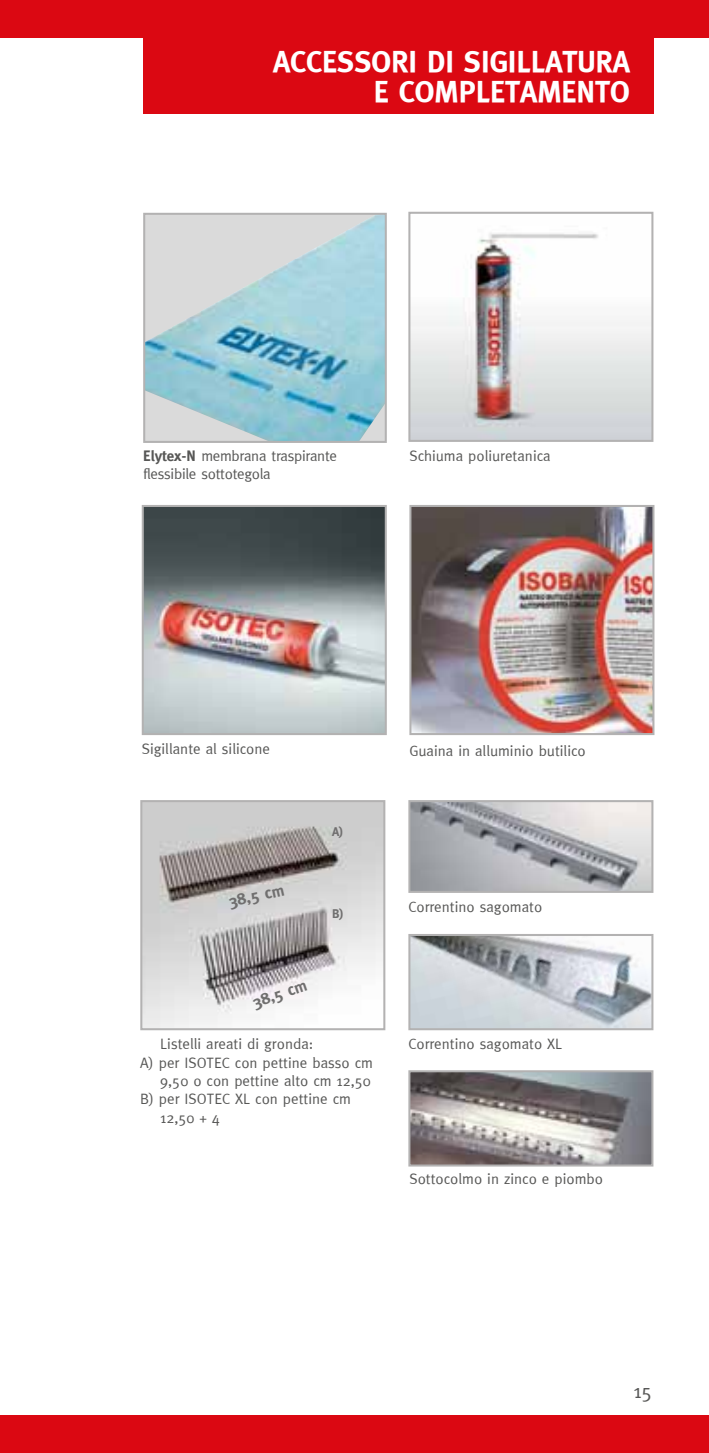
<style>
.page{position:relative;width:709px;height:1453px;background:#fff}
.page>*{position:absolute;margin:0;border:0;box-sizing:border-box;transform-origin:0 0}
.t1{font:30px/30px "Meta Bold Caps";color:#fff;text-align:right}
.t2{font:20px "Meta Normal";color:#575756}
.t3{font:700 16.5px "Meta";color:#706f6f}
.t4{font:15px "Meta Normal";color:#575756}
.t5{font:15px "Meta Normal";letter-spacing:-.02em;color:#575756}
.t6{font:700 12.5px "Meta";color:#706f6f}
.s1{font-family:"Meta";font-weight:700}
</style>
<div class="page">
<div style="left:0;top:0;width:709px;height:37px;background:#db0812"></div>
<div style="left:0;top:1416px;width:709px;height:37px;background:#db0812"></div>
<img style="left:145px;top:508px;width:239px;height:224px">
<div style="left:142px;top:505px;width:245px;height:230px;border:2px solid #b3b2b2"></div>
<img style="left:411px;top:233px;width:239px;height:206px">
<div style="left:408px;top:212px;width:245px;height:230px;border:2px solid #b3b2b2"></div>
<img style="left:143px;top:803px;width:239px;height:224px">
<div style="left:140px;top:800px;width:245px;height:230px;border:2px solid #b3b2b2"></div>
<img style="left:411px;top:1073px;width:239px;height:90px">
<div style="left:408px;top:1070px;width:245px;height:96px;border:2px solid #b3b2b2"></div>
<img style="left:412px;top:508px;width:239px;height:224px">
<div style="left:409px;top:505px;width:245px;height:230px;border:2px solid #b3b2b2"></div>
<img style="left:411px;top:803px;width:239px;height:87px">
<div style="left:408px;top:800px;width:245px;height:93px;border:2px solid #b3b2b2"></div>
<img style="left:411px;top:937px;width:239px;height:90px">
<div style="left:408px;top:934px;width:245px;height:96px;border:2px solid #b3b2b2"></div>
<img style="left:146px;top:216px;width:238px;height:224px">
<div style="left:143px;top:213px;width:244px;height:230px;border:2px solid #b3b2b2"></div>
<div style="left:143px;top:26px;width:510px;height:87px;background:#db0812"></div>
<h1 class="t1" style="left:273px;top:46px;width:358px">ACCESSORI DI SIGILLATURA<br>E COMPLETAMENTO</h1>
<p class="t5" style="left:143px;top:447px;width:195px"><span class="s1">Elytex-N</span> membrana traspirante</p>
<p class="t4" style="left:409px;top:447px;width:143px">Schiuma poliuretanica</p>
<p class="t5" style="left:143px;top:465px;width:129px">flessibile sottotegola</p>
<p class="t4" style="left:142px;top:740px;width:130px">Sigillante al silicone</p>
<p class="t3" style="left:227px;top:892px;width:58px;rotate:-13deg">38,5 cm</p>
<p class="t6" style="left:332px;top:824px;width:13px">A)</p>
<p class="t6" style="left:332px;top:906px;width:13px">B)</p>
<p class="t3" style="left:250px;top:994px;width:58px;rotate:-19deg">38,5 cm</p>
<p class="t4" style="left:160px;top:1035px;width:155px">Listelli areati di gronda:</p>
<p class="t4" style="left:140px;top:1054px;width:234px">A) per ISOTEC con pettine basso cm</p>
<p class="t4" style="left:160px;top:1072px;width:212px">9,50 o con pettine alto cm 12,50</p>
<p class="t4" style="left:140px;top:1090px;width:212px">B) per ISOTEC XL con pettine cm</p>
<p class="t4" style="left:160px;top:1109px;width:61px">12,50 + 4</p>
<p class="t4" style="left:409px;top:742px;width:178px">Guaina in alluminio butilico</p>
<p class="t4" style="left:408px;top:898px;width:135px">Correntino sagomato</p>
<p class="t4" style="left:408px;top:1035px;width:155px">Correntino sagomato XL</p>
<p class="t4" style="left:409px;top:1170px;width:195px">Sottocolmo in zinco e piombo</p>
<h2 class="t2" style="left:633px;top:1379px;width:20px">15</h2>
</div>
